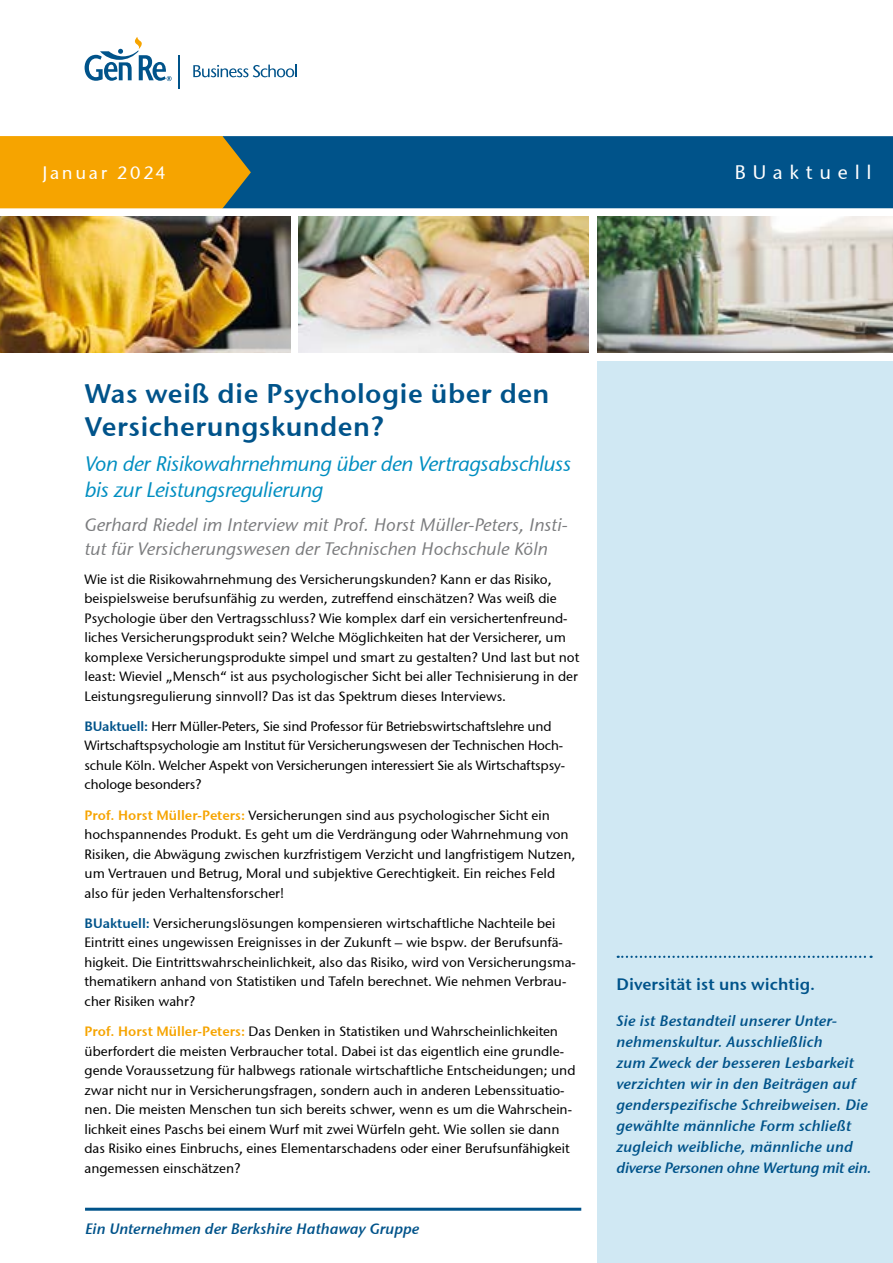
<style>
.page{position:relative;width:893px;height:1263px;background:#fff}
.page>*{position:absolute;margin:0;border:0;box-sizing:border-box;transform-origin:0 0}
.t1{font:600 27px/33px "Stone Sans GC Re";letter-spacing:.015em;color:#00538a}
.t2{font:italic 21px/25.5px "Stone Sans GC Re";letter-spacing:-.02em;color:#008ec1}
.t3{font:19.5px "Stone Sans GC Re";letter-spacing:.35em;color:#fff}
.t4{font:italic 18px/24px "Stone Sans GC Re";color:#7b7c7e}
.t5{font:18px "Stone Sans GC Re";letter-spacing:.15em;color:#fff}
.t6{font:600 16.5px "Stone Sans GC Re";color:#00538a}
.t7{font:italic 600 15px/21px "Stone Sans GC Re";letter-spacing:.01em;color:#00538a}
.t8{font:13.5px/19.5px "Stone Sans GC Re";color:#000}
.s1{font-weight:600;color:#00538a}
.s2{font-weight:600;color:#f6a400}
</style>
<div class="page">
<div style="left:222px;top:136px;width:671px;height:72px;background:#00538a"></div>
<svg style="left:0;top:136px;width:251px;height:72px;background:#e89f08"></svg>
<div style="left:597px;top:361px;width:296px;height:902px;background:#d0e8f3"></div>
<hr style="left:85px;top:1208px;width:496px;height:3px;background:#00538a">
<hr style="left:178px;top:55px;width:2px;height:34px;background:#00538a">
<svg style="left:85px;top:37px;width:87px;height:44px"></svg>
<svg style="left:193px;top:65px;width:104px;height:12px"></svg>
<svg style="left:618px;top:956px;width:254px;height:2px"></svg>
<img style="left:597px;top:217px;width:296px;height:136px">
<img style="left:0;top:217px;width:290px;height:136px">
<img style="left:299px;top:217px;width:290px;height:136px">
<h3 class="t5" style="left:43px;top:162px;width:125px">Januar 2024</h3>
<h3 class="t3" style="left:735px;top:161px;width:139px">BUaktuell</h3>
<h1 class="t1" style="left:85px;top:376px;width:466px">Was weiß die Psychologie über den<br>Versicherungskunden?</h1>
<h2 class="t2" style="left:85px;top:451px;width:488px">Von der Risikowahrnehmung über den Vertragsabschluss bis zur Leistungsregulierung</h2>
<h3 class="t4" style="left:85px;top:513px;width:484px">Gerhard Riedel im Interview mit Prof. Horst Müller-Peters, Insti&shy;tut für Versicherungswesen der Technischen Hochschule Köln</h3>
<p class="t8" style="left:85px;top:569px;width:496px">Wie ist die Risikowahrnehmung des Versicherungskunden? Kann er das Risiko, beispielsweise berufsunfähig zu werden, zutreffend einschätzen? Was weiß die Psychologie über den Vertragsschluss? Wie komplex darf ein versichertenfreund&shy;liches Versicherungsprodukt sein? Welche Möglichkeiten hat der Versicherer, um komplexe Versicherungsprodukte simpel und smart zu gestalten? Und last but not least: Wieviel „Mensch“ ist aus psychologischer Sicht bei aller Technisierung in der Leistungsregulierung sinnvoll? Das ist das Spektrum dieses Interviews.</p>
<p class="t8" style="left:85px;top:716px;width:482px"><span class="s1">BUaktuell:</span> Herr Müller-Peters, Sie sind Professor für Betriebswirtschaftslehre und Wirtschaftspsychologie am Institut für Versicherungswesen der Technischen Hoch&shy;schule Köln. Welcher Aspekt von Versicherungen interessiert Sie als Wirtschaftspsy&shy;chologe besonders?</p>
<p class="t8" style="left:85px;top:805px;width:492px"><span class="s2">Prof. Horst Müller-Peters:</span> Versicherungen sind aus psychologischer Sicht ein hochspannendes Produkt. Es geht um die Verdrängung oder Wahrnehmung von Risiken, die Abwägung zwischen kurzfristigem Verzicht und langfristigem Nutzen, um Vertrauen und Betrug, Moral und subjektive Gerechtigkeit. Ein reiches Feld also für jeden Verhaltensforscher!</p>
<p class="t8" style="left:85px;top:913px;width:493px"><span class="s1">BUaktuell:</span> Versicherungslösungen kompensieren wirtschaftliche Nachteile bei Eintritt eines ungewissen Ereignisses in der Zukunft – wie bspw. der Berufsunfä&shy;higkeit. Die Eintrittswahrscheinlichkeit, also das Risiko, wird von Versicherungsma&shy;thematikern anhand von Statistiken und Tafeln berechnet. Wie nehmen Verbrau&shy;cher Risiken wahr?</p>
<p class="t8" style="left:85px;top:1022px;width:492px"><span class="s2">Prof. Horst Müller-Peters:</span> Das Denken in Statistiken und Wahrscheinlichkeiten überfordert die meisten Verbraucher total. Dabei ist das eigentlich eine grundle&shy;gende Voraussetzung für halbwegs rationale wirtschaftliche Entscheidungen; und zwar nicht nur in Versicherungsfragen, sondern auch in anderen Lebenssituatio&shy;nen. Die meisten Menschen tun sich bereits schwer, wenn es um die Wahrschein&shy;lichkeit eines Paschs bei einem Wurf mit zwei Würfeln geht. Wie sollen sie dann das Risiko eines Einbruchs, eines Elementarschadens oder einer Berufsunfähigkeit angemessen einschätzen?</p>
<p class="t7" style="left:85px;top:1218px;width:336px">Ein Unternehmen der Berkshire Hathaway Gruppe</p>
<p class="t6" style="left:617px;top:974px;width:200px">Diversität ist uns wichtig.</p>
<p class="t7" style="left:617px;top:1010px;width:256px">Sie ist Bestandteil unserer Unter&shy;nehmenskultur. Ausschließlich<br>zum Zweck der besseren Lesbarkeit verzichten wir in den Beiträgen auf genderspezifische Schreibweisen. Die gewählte männliche Form schließt zugleich weibliche, männliche und diverse Personen ohne Wertung mit ein.</p>
</div>
